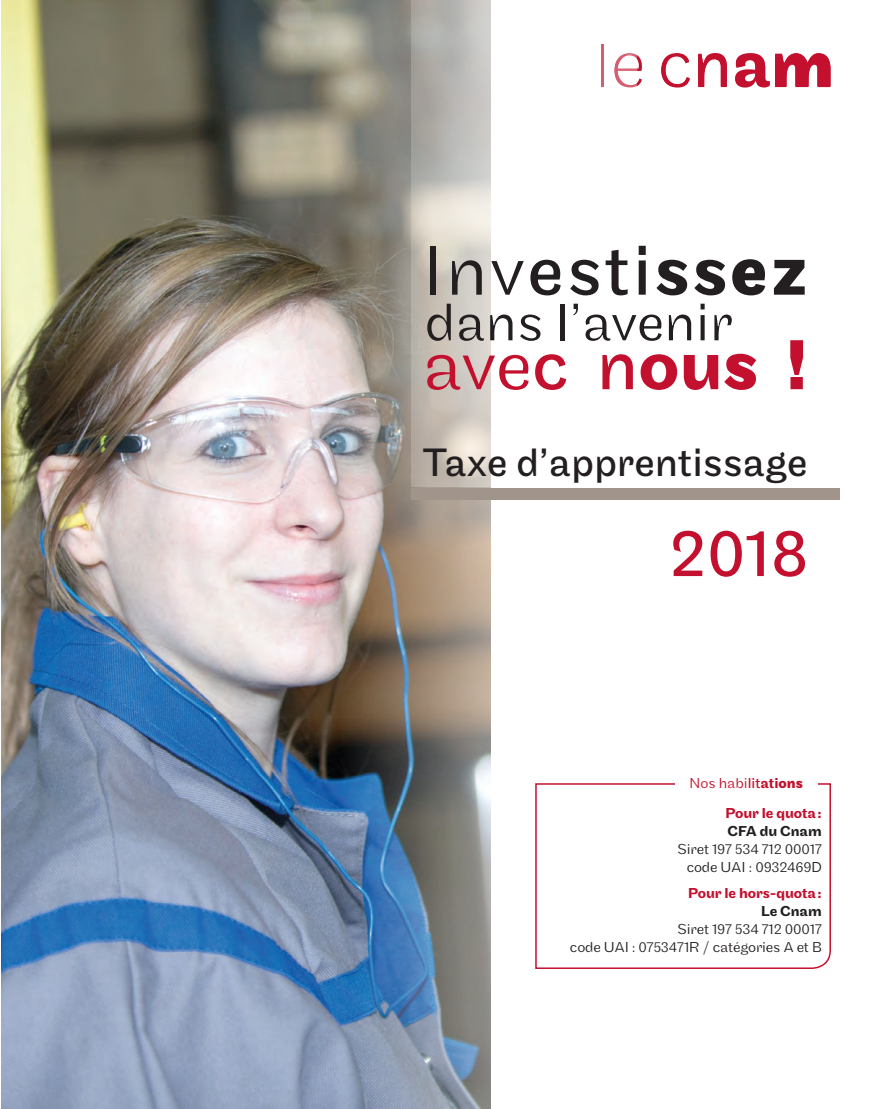
<style>
.page{position:relative;width:888px;height:1109px;background:#fff}
.page>*{position:absolute;margin:0;border:0;box-sizing:border-box;transform-origin:0 0}
.t1{font:73.5px/94.5px "Maple";color:#231f20}
.t2{font:69.15px "Maple";color:#c3102e}
.t3{font:300 55.05px "Maple";color:#231f20}
.t4{font:41.25px "Maple";color:#231f20}
.t5{font:300 15px/18px "Maple";letter-spacing:-.01em;color:#231f20;text-align:right}
.t6{font:500 15px "Maple";letter-spacing:-.01em;color:#c3102e}
.t7{font:300 15px "Maple";color:#c3102e}
.s1{font-weight:300}
.s2{font-weight:500}
.s3{font-weight:700}
.s4{font-weight:300;color:#c3102e}
.s5{color:#c3102e}
.s6{font-weight:500;color:#c3102e}
.s7{font-weight:700;color:#c3102e}
.s8{font-weight:400}
</style>
<div class="page">
<img style="left:2px;top:0;width:489px;height:1109px">
<svg style="left:637px;top:55px;width:5px;height:31px"></svg>
<svg style="left:661px;top:53px;width:29px;height:35px"></svg>
<svg style="left:698px;top:53px;width:29px;height:34px"></svg>
<svg style="left:735px;top:53px;width:95px;height:35px"></svg>
<svg style="left:411px;top:0;width:226px;height:486px"></svg>
<svg style="left:535px;top:783px;width:296px;height:186px"></svg>
<div style="left:675px;top:777px;width:142px;height:11px;background:#fff"></div>
<div style="left:411px;top:489px;width:429px;height:11px;background:#a1948a"></div>
<p class="t1" style="left:422px;top:225px;width:387px"><span class="s1">Inv</span>esti<span class="s2">ss</span><span class="s3">ez </span><span class="s4">ave</span><span class="s5">c n</span><span class="s6">ou</span><span class="s7">s !</span></p>
<p class="t3" style="left:425px;top:291px;width:310px">dans l’avenir</p>
<p class="t4" style="left:423px;top:439px;width:386px">Taxe d’apprentissage</p>
<p class="t2" style="left:669px;top:514px;width:141px">2018</p>
<p class="t7" style="left:690px;top:775px;width:115px">Nos habi<span class="s8">lit</span><span class="s2">ati</span><span class="s3">ons</span></p>
<p class="t6" style="left:725px;top:804px;width:98px">Pour le quota:</p>
<p class="t5" style="left:677px;top:822px;width:146px"><span class="s2">CFA du Cnam<br></span>Siret 197 534 712 00017</p>
<p class="t5" style="left:687px;top:858px;width:137px">code UAI : 0932469D</p>
<p class="t6" style="left:688px;top:884px;width:135px">Pour le hors-quota:</p>
<p class="t5" style="left:570px;top:902px;width:253px"><span class="s2">Le Cnam<br></span>Siret 197 534 712 00017<br>code UAI : 0753471R / catégories A et B</p>
</div>
